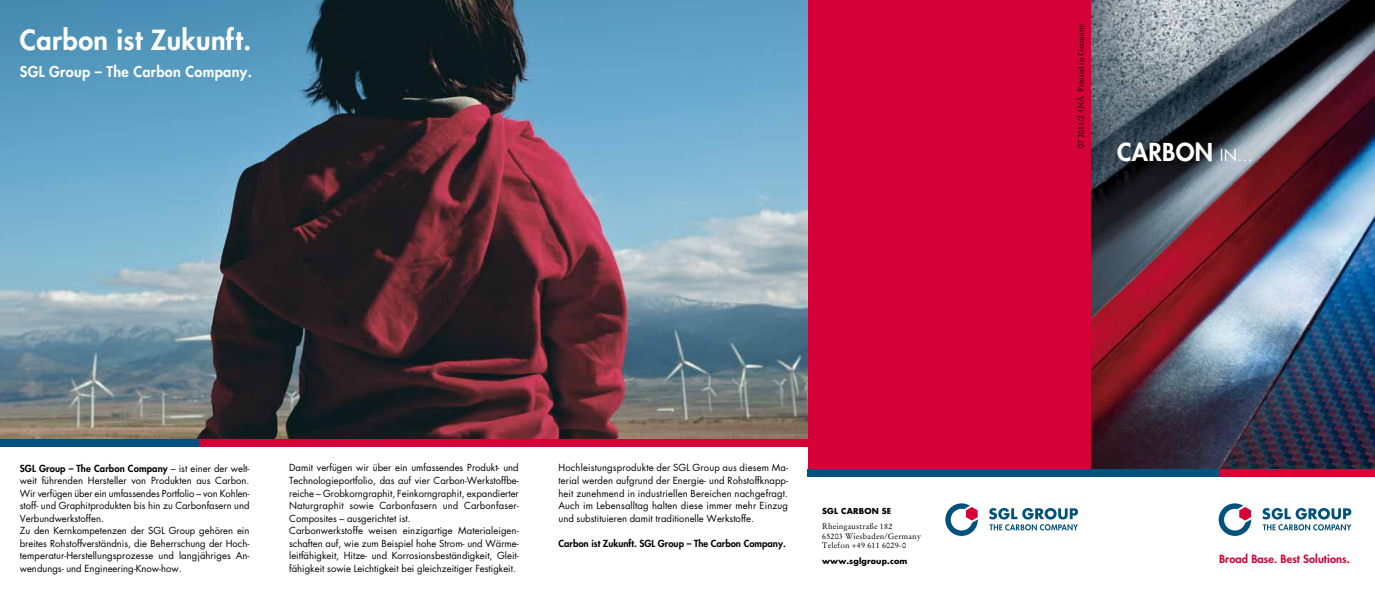
<style>
.page{position:relative;width:1375px;height:596px;background:#fff}
.page>*{position:absolute;margin:0;border:0;box-sizing:border-box;transform-origin:0 0}
.t1{font:800 27px "Futura";letter-spacing:.015em;color:#fff}
.t2{font:800 24px "Futura";letter-spacing:.015em;color:#fff}
.t3{font:800 14.5px "Futura";letter-spacing:.02em;color:#fff}
.t4{font:800 11px "Futura";letter-spacing:.01em;color:#d40037}
.t5{font:9.5px/12.5px "Futura";color:#000}
.t6{font:800 9.5px "Futura";color:#000}
.t7{font:8px/9.5px "Stempel Garamond";letter-spacing:.025em;color:#000}
.t8{font:700 8px "Futura";letter-spacing:.015em;color:#000}
.t9{font:8px "Stempel Garamond";color:#000}
.s1{font-weight:800}
.s2{font-weight:400;font-size:16px}
</style>
<div class="page">
<div style="left:808px;top:0;width:283px;height:476px;background:#d40037"></div>
<img style="left:1091px;top:0;width:284px;height:469px">
<img style="left:0;top:0;width:808px;height:439px">
<div style="left:808px;top:469px;width:567px;height:7px;background:#00517d"></div>
<div style="left:1219px;top:469px;width:156px;height:7px;background:#d40037"></div>
<svg style="left:989px;top:508px;width:89px;height:22px"></svg>
<svg style="left:945px;top:503px;width:33px;height:32px"></svg>
<svg style="left:1262px;top:508px;width:89px;height:22px"></svg>
<svg style="left:1218px;top:503px;width:33px;height:32px"></svg>
<div style="left:0;top:439px;width:808px;height:7px;background:#d40037"></div>
<div style="left:0;top:439px;width:198px;height:7px;background:#00517d"></div>
<h1 class="t1" style="left:20px;top:22px;width:233px">Carbon ist Zukunft.</h1>
<h3 class="t3" style="left:20px;top:62px;width:233px">SGL Group – The Carbon Company.</h3>
<p class="t5" style="left:20px;top:461px;width:231px"><span class="s1">SGL Group – The Carbon Company</span> – ist einer der welt&shy;weit führenden Hersteller von Produkten aus Carbon.<br>Wir verfügen über ein umfassendes Portfolio – von Kohlen&shy;stoff- und Graphitprodukten bis hin zu Carbonfasern und Verbundwerkstoffen.<br>Zu den Kernkompetenzen der SGL Group gehören ein breites Rohstoffverständnis, die Beherrschung der Hoch&shy;temperatur-Herstellungsprozesse und langjähriges An&shy;wendungs- und Engineering-Know-how.</p>
<p class="t5" style="left:289px;top:461px;width:231px">Damit verfügen wir über ein umfassendes Produkt- und Technologieportfolio, das auf vier Carbon-Werkstoffbe&shy;reiche – Grobkorngraphit, Feinkorngraphit, expandierter Naturgraphit sowie Carbonfasern und Carbonfaser-Composites – ausgerichtet ist.<br>Carbonwerkstoffe weisen einzigartige Materialeigen&shy;schaften auf, wie zum Beispiel hohe Strom- und Wärme&shy;leitfähigkeit, Hitze- und Korrosionsbeständigkeit, Gleit&shy;fähigkeit sowie Leichtigkeit bei gleichzeitiger Festigkeit.</p>
<p class="t5" style="left:558px;top:461px;width:231px;text-align:justify">Hochleistungsprodukte der SGL Group aus diesem Ma&shy;terial werden aufgrund der Energie- und Rohstoffknapp&shy;heit zunehmend in industriellen Bereichen nachgefragt.<br>Auch im Lebensalltag halten diese immer mehr Einzug und substituieren damit traditionelle Werkstoffe.</p>
<p class="t6" style="left:558px;top:536px;width:229px">Carbon ist Zukunft. SGL Group – The Carbon Company.</p>
<p class="t8" style="left:822px;top:505px;width:71px">SGL CARBON SE</p>
<p class="t7" style="left:822px;top:521px;width:101px">Rheingaustraße 182<br>65203 Wiesbaden/Germany<br>Telefon +49 611 6029-0</p>
<p class="t8" style="left:822px;top:555px;width:87px">www.sglgroup.com</p>
<p class="t9" style="left:1076px;top:148px;width:126px;rotate:-90deg">07 2011/2 4NÄ Printed in Germany</p>
<h2 class="t2" style="left:1117px;top:136px;width:137px">CARBON <span class="s2">IN...</span></h2>
<p class="t4" style="left:1219px;top:551px;width:132px">Broad Base. Best Solutions.</p>
</div>
